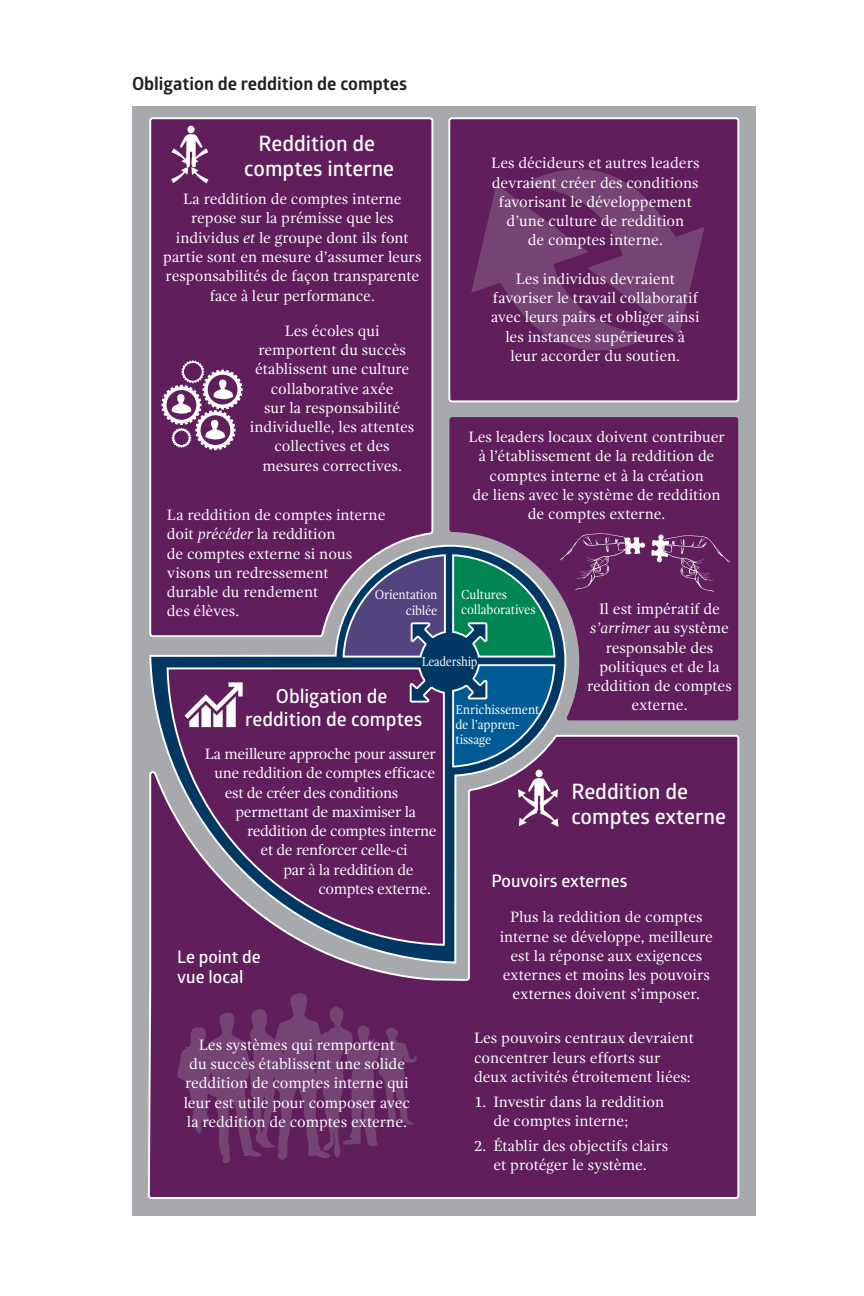
<style>
.page{position:relative;width:864px;height:1296px;background:#fff}
.page>*{position:absolute;margin:0;border:0;box-sizing:border-box;transform-origin:0 0}
.t1{font:600 21.2px/25.4px "Glober";color:#fff;text-align:center}
.t2{font:600 19.2px/23.2px "Glober";color:#fff;text-align:center}
.Tab_Fig_-_Titre{font:700 18px "Glober";color:#231f20}
.t3{font:600 17.4px/20.8px "Glober";color:#fff}
.t4{font:15.4px/19.2px "Gandhi Serif";color:#fff;text-align:center}
.t5{font:15.4px "Gandhi Serif";letter-spacing:-.025em;color:#fff}
.t6{font:15.4px "Gandhi Serif";letter-spacing:-.02em;color:#fff}
.t7{font:13.4px/15.4px "Gandhi Serif";letter-spacing:-.01em;color:#fff;scale:.92 1}
.t8{font:13.4px "Gandhi Serif";letter-spacing:-.01em;color:#fff;scale:.87 1}
.s1{font-style:italic}
</style>
<div class="page">
<div style="left:132px;top:106px;width:624px;height:1110px;background:#a8a9ad"></div>
<div style="left:149px;top:117px;width:284px;height:428px;background:#601f5c"></div>
<svg style="left:201px;top:490px;width:179px;height:1px"></svg>
<svg style="left:448px;top:117px;width:291px;height:285px;background:#682b65"></svg>
<svg style="left:471px;top:159px;width:233px;height:196px;background:#6a3067"></svg>
<div style="left:449px;top:417px;width:289px;height:304px;background:#601f5c"></div>
<svg style="left:651px;top:534px;width:79px;height:58px;background:#71376d"></svg>
<div style="left:148px;top:735px;width:591px;height:464px;background:#601f5c"></div>
<svg style="left:443px;top:1003px;width:1px;height:179px"></svg>
<svg style="left:177px;top:993px;width:240px;height:172px;background:#6a3067"></svg>
<svg style="left:161px;top:360px;width:82px;height:90px;background:#92658f"></svg>
<div style="left:187px;top:126px;width:8px;height:7px;background:#fff;border-radius:50%"></div>
<svg style="left:171px;top:134px;width:37px;height:49px;background:#926690"></svg>
<svg style="left:149px;top:545px;width:417px;height:419px;background:#664472"></svg>
<svg style="left:343px;top:554px;width:103px;height:104px;background:#5f5a89"></svg>
<svg style="left:452px;top:533px;width:193px;height:125px;background:#4d596c"></svg>
<svg style="left:452px;top:664px;width:103px;height:104px;background:#296895"></svg>
<svg style="left:167px;top:667px;width:278px;height:279px;background:#643167"></svg>
<svg style="left:184px;top:682px;width:59px;height:45px;background:#a17b9f"></svg>
<p class="Tab_Fig_-_Titre" style="left:132px;top:71px;width:277px">Obligation de reddition de comptes</p>
<p class="t1" style="left:244px;top:130px;width:151px">Reddition de comptes interne</p>
<p class="t4" style="left:491px;top:154px;width:210px">Les décideurs et autres leaders devraient créer des conditions favorisant le développement d’une culture de reddition<br>de comptes interne.</p>
<p class="t4" style="left:491px;top:269px;width:210px">Les individus devraient favoriser le travail collaboratif avec leurs pairs et obliger ainsi les instances supérieures à leur accorder du soutien.</p>
<p class="t4" style="left:163px;top:190px;width:260px">La reddition de comptes interne repose sur la prémisse que les individus <span class="s1">et</span> le groupe dont ils font partie sont en mesure d’assumer leurs responsabilités de façon transparente face à leur performance.</p>
<p class="t4" style="left:250px;top:321px;width:166px">Les écoles qui remportent du succès établissent une culture collaborative axée<br>sur la responsabilité individuelle, les attentes collectives et des mesures correctives.</p>
<p class="t4" style="left:469px;top:428px;width:258px">Les leaders locaux doivent contribuer à l’établissement de la reddition de comptes interne et à la création<br>de liens avec le système de reddition de comptes externe.</p>
<p class="t4" style="left:167px;top:506px;width:220px;text-align:left">La reddition de comptes interne doit <span class="s1">précéder</span> la reddition<br>de comptes externe si nous visons un redressement<br>durable du rendement<br>des élèves.</p>
<p class="t7" style="left:461px;top:587px;width:82px">Cultures collaboratives</p>
<p class="t7" style="left:375px;top:587px;width:70px;text-align:right">Orientation ciblée</p>
<p class="t4" style="left:587px;top:600px;width:146px">Il est impératif de <span class="s1">s’arrimer</span> au système responsable des politiques et de la reddition de comptes externe.</p>
<p class="t8" style="left:422px;top:654px;width:66px">Leadership</p>
<p class="t2" style="left:245px;top:684px;width:179px">Obligation de reddition de comptes</p>
<p class="t7" style="left:455px;top:702px;width:93px">Enrichissement de l’appren&shy;tissage</p>
<p class="t6" style="left:205px;top:746px;width:233px">La meilleure approche pour assurer</p>
<p class="t5" style="left:214px;top:765px;width:222px">une reddition de comptes efficace</p>
<p class="t5" style="left:225px;top:784px;width:175px">est de créer des conditions</p>
<p class="t6" style="left:235px;top:803px;width:182px">permettant de maximiser la</p>
<p class="t5" style="left:247px;top:823px;width:191px">reddition de comptes interne</p>
<p class="t5" style="left:261px;top:842px;width:149px">et de renforcer celle-ci</p>
<p class="t6" style="left:283px;top:861px;width:132px">par à la reddition de</p>
<p class="t6" style="left:318px;top:880px;width:114px">comptes externe.</p>
<p class="t1" style="left:571px;top:778px;width:156px;text-align:left">Reddition de comptes externe</p>
<p class="t3" style="left:491px;top:870px;width:138px">Pouvoirs externes</p>
<p class="t4" style="left:500px;top:908px;width:215px">Plus la reddition de comptes interne se développe, meilleure est la réponse aux exigences externes et moins les pouvoirs externes doivent s’imposer.</p>
<p class="t3" style="left:177px;top:945px;width:85px">Le point de vue local</p>
<p class="t4" style="left:184px;top:1035px;width:228px">Les systèmes qui remportent<br>du succès établissent une solide reddition de comptes interne qui leur est utile pour composer avec la reddition de comptes externe.</p>
<p class="t4" style="left:474px;top:1029px;width:221px;text-align:left">Les pouvoirs centraux devraient concentrer leurs efforts sur deux activités étroitement liées:</p>
<p class="t4" style="left:493px;top:1092px;width:172px;text-align:left;text-indent:-19px">1. Investir dans la reddition de comptes interne;</p>
<p class="t4" style="left:474px;top:1137px;width:196px">2. Établir des objectifs clairs et protéger le système.</p>
</div>
